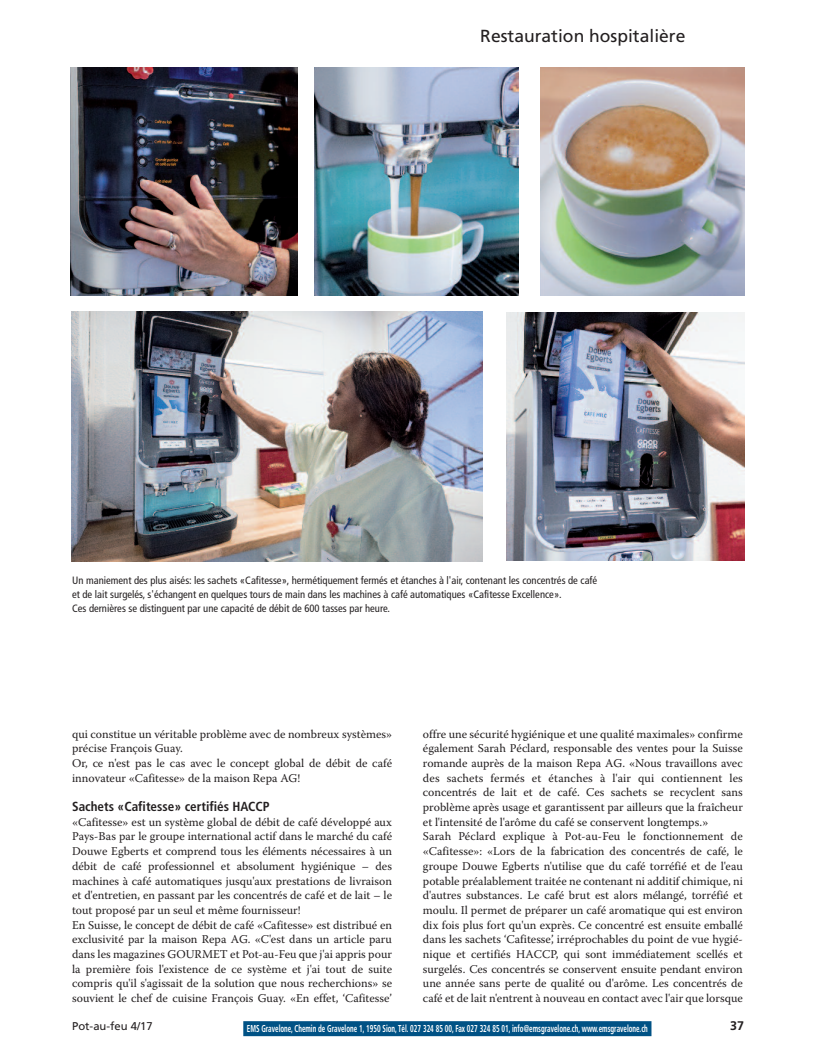
<style>
.page{position:relative;width:815px;height:1063px;background:#fff}
.page>*{position:absolute;margin:0;border:0;box-sizing:border-box;transform-origin:0 0}
.t1{font:17.5px "Frutiger";color:#231f20}
.t2{font:700 condensed 13.12px "Frutiger";color:#231f20}
.t3{font:700 12.5px "Frutiger";color:#231f20}
.t4{font:11.88px/14.8px "Warnock Pro";color:#231f20}
.t5{font:11.25px "Frutiger";color:#231f20}
.t6{font:condensed 10.62px/13.8px "Frutiger";color:#231f20}
.t7{font:700 condensed 10px "Frutiger";color:#fff;scale:.7 1}
</style>
<div class="page">
<img style="left:71px;top:67px;width:226px;height:229px">
<img style="left:315px;top:67px;width:203px;height:229px">
<img style="left:540px;top:67px;width:204px;height:229px">
<div style="left:243px;top:1021px;width:408px;height:15px;background:#005285"></div>
<img style="left:72px;top:312px;width:411px;height:250px">
<img style="left:507px;top:313px;width:237px;height:248px">
<h1 class="t1" style="left:480px;top:28px;width:207px">Restauration hospitalière</h1>
<p class="t6" style="left:72px;top:575px;width:527px">Un maniement des plus aisés: les sachets «Cafitesse», hermétiquement fermés et étanches à l'air, contenant les concentrés de café et de lait surgelés, s'échangent en quelques tours de main dans les machines à café automatiques «Cafitesse Excellence».<br>Ces dernières se distinguent par une capacité de débit de 600 tasses par heure.</p>
<p class="t4" style="left:72px;top:727px;width:321px">qui constitue un véritable problème avec de nombreux systèmes» précise François Guay.<br>Or, ce n'est pas le cas avec le concept global de débit de café innovateur «Cafitesse» de la maison Repa AG!</p>
<p class="t2" style="left:72px;top:801px;width:199px">Sachets «Cafitesse» certifiés HACCP</p>
<p class="t4" style="left:72px;top:815px;width:321px">«Cafitesse» est un système global de débit de café développé aux Pays-Bas par le groupe international actif dans le marché du café Douwe Egberts et comprend tous les éléments nécessaires à un débit de café professionnel et absolument hygiénique – des machines à café automatiques jusqu'aux prestations de livraison et d'entretien, en passant par les concentrés de café et de lait – le tout proposé par un seul et même fournisseur!<br>En Suisse, le concept de débit de café «Cafitesse» est distribué en exclusivité par la maison Repa AG. «C'est dans un article paru dans les magazines GOURMET et Pot-au-Feu que j'ai appris pour la première fois l'existence de ce système et j'ai tout de suite compris qu'il s'agissait de la solution que nous recherchions» se souvient le chef de cuisine François Guay. «En effet, ‘Cafitesse’</p>
<p class="t4" style="left:423px;top:727px;width:321px">offre une sécurité hygiénique et une qualité maximales» confirme également Sarah Péclard, responsable des ventes pour la Suisse romande auprès de la maison Repa AG. «Nous travaillons avec des sachets fermés et étanches à l'air qui contiennent les concentrés de lait et de café. Ces sachets se recyclent sans problème après usage et garantissent par ailleurs que la fraîcheur et l'intensité de l'arôme du café se conservent longtemps.»<br>Sarah Péclard explique à Pot-au-Feu le fonctionnement de «Cafitesse»: «Lors de la fabrication des concentrés de café, le groupe Douwe Egberts n'utilise que du café torréfié et de l'eau potable préalablement traitée ne contenant ni additif chimique, ni d'autres substances. Le café brut est alors mélangé, torréfié et moulu. Il permet de préparer un café aromatique qui est environ dix fois plus fort qu'un exprès. Ce concentré est ensuite emballé dans les sachets ‘Cafitesse’, irréprochables du point de vue hygié&shy;nique et certifiés HACCP, qui sont immédiatement scellés et surgelés. Ces concentrés se conservent ensuite pendant environ une année sans perte de qualité ou d'arôme. Les concentrés de café et de lait n'entrent à nouveau en contact avec l'air que lorsque</p>
<p class="t7" style="left:247px;top:1024px;width:574px">EMS Gravelone, Chemin de Gravelone 1, 1950 Sion, Tél. 027 324 85 00, Fax 027 324 85 01, info@emsgravelone.ch, www.emsgravelone.ch</p>
<p class="t3" style="left:730px;top:1020px;width:15px">37</p>
<p class="t5" style="left:72px;top:1022px;width:82px">Pot-au-feu 4/17</p>
</div>
